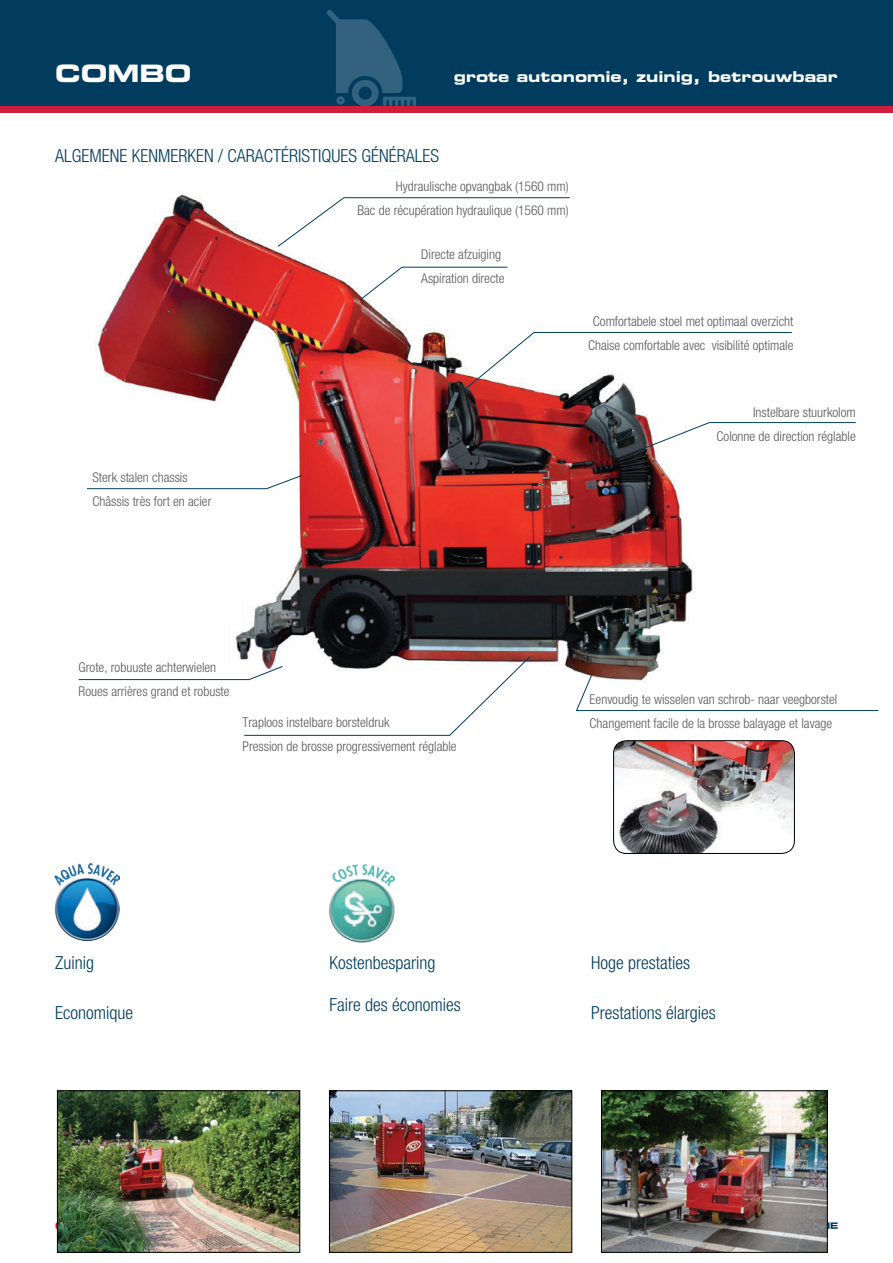
<style>
.page{position:relative;width:893px;height:1263px;background:#fff}
.page>*{position:absolute;margin:0;border:0;box-sizing:border-box;transform-origin:0 0}
.t1{font:24px "Eurostile LT Std Bold Ex 2";color:#fff}
.t2{font:300 condensed 18px "Helvetica Neue LT Std";color:#013c5f}
.t3{font:15px "Eurostile LT Std Bold Ex 2";color:#fff}
.t4{font:300 condensed 13.5px/24px "Helvetica Neue LT Std";color:#57585a}
</style>
<div class="page">
<img style="left:87px;top:194px;width:606px;height:480px">
<svg style="left:86px;top:475px;width:217px;height:14px"></svg>
<div style="left:0;top:0;width:893px;height:106px;background:#013c5f"></div>
<svg style="left:828px;top:1222px;width:10px;height:7px"></svg>
<svg style="left:326px;top:10px;width:90px;height:96px"></svg>
<hr style="left:385px;top:97px;width:29px;height:3px;background:#fff">
<div style="left:0;top:106px;width:893px;height:7px;background:#d01d39"></div>
<svg style="left:360px;top:266px;width:148px;height:34px"></svg>
<svg style="left:277px;top:197px;width:293px;height:50px"></svg>
<svg style="left:641px;top:422px;width:215px;height:28px"></svg>
<svg style="left:463px;top:332px;width:329px;height:59px"></svg>
<svg style="left:576px;top:674px;width:303px;height:37px"></svg>
<img style="left:59px;top:1092px;width:239px;height:159px">
<div style="left:57px;top:1090px;width:243px;height:163px;border:1px solid #000"></div>
<img style="left:331px;top:1092px;width:239px;height:159px">
<div style="left:329px;top:1090px;width:243px;height:163px;border:1px solid #000"></div>
<img style="left:603px;top:1092px;width:223px;height:159px">
<div style="left:601px;top:1090px;width:227px;height:163px;border:1px solid #000"></div>
<img style="left:614px;top:741px;width:180px;height:112px">
<div style="left:613px;top:740px;width:182px;height:114px;border:1px solid #000;border-radius:13px"></div>
<svg style="left:78px;top:655px;width:453px;height:81px"></svg>
<img style="left:54px;top:863px;width:65px;height:77px">
<img style="left:329px;top:864px;width:65px;height:79px">
<h1 class="t1" style="left:55px;top:56px;width:81px">COMbo</h1>
<p class="t3" style="left:454px;top:66px;width:385px">grote autonomie, zuinig, betrouwbaar</p>
<h2 class="t2" style="left:55px;top:145px;width:192px">ALGEMENE KENMERKEN / Carac</h2>
<h2 class="t2" style="left:273px;top:145px;width:133px">téristiques générales</h2>
<p class="t4" style="left:357px;top:174px;width:213px;text-align:right">Hydraulische opvangbak (1560 mm)<br>Bac de récupération hydraulique (1560 mm)</p>
<p class="t4" style="left:421px;top:242px;width:85px">Directe afzuiging<br>Aspiration directe</p>
<p class="t4" style="left:92px;top:465px;width:120px">Sterk stalen chassis<br>Châssis très fort en acier</p>
<p class="t4" style="left:79px;top:655px;width:152px">Grote, robuuste achterwielen<br>Roues arrières grand et robuste</p>
<p class="t4" style="left:243px;top:710px;width:216px">Traploos instelbare borsteldruk<br>Pression de brosse progressivement réglable</p>
<h2 class="t2" style="left:55px;top:952px;width:40px">Zuinig</h2>
<h2 class="t2" style="left:55px;top:1002px;width:79px">Economique</h2>
<h2 class="t2" style="left:329px;top:952px;width:107px">Kostenbesparing</h2>
<h2 class="t2" style="left:329px;top:994px;width:133px">Faire des économies</h2>
<p class="t4" style="left:588px;top:309px;width:207px;text-align:center">Comfortabele stoel met optimaal overzicht<br>Chaise comfortable avec visibilité optimale</p>
<p class="t4" style="left:717px;top:400px;width:141px;text-align:right">Instelbare stuurkolom<br>Colonne de direction réglable</p>
<p class="t4" style="left:590px;top:687px;width:249px">Eenvoudig te wisselen van schrob- naar veegborstel<br>Changement facile de la brosse balayage et lavage</p>
<h2 class="t2" style="left:591px;top:952px;width:100px">Hoge prestaties</h2>
<h2 class="t2" style="left:591px;top:1002px;width:126px">Prestations élargies</h2>
</div>
